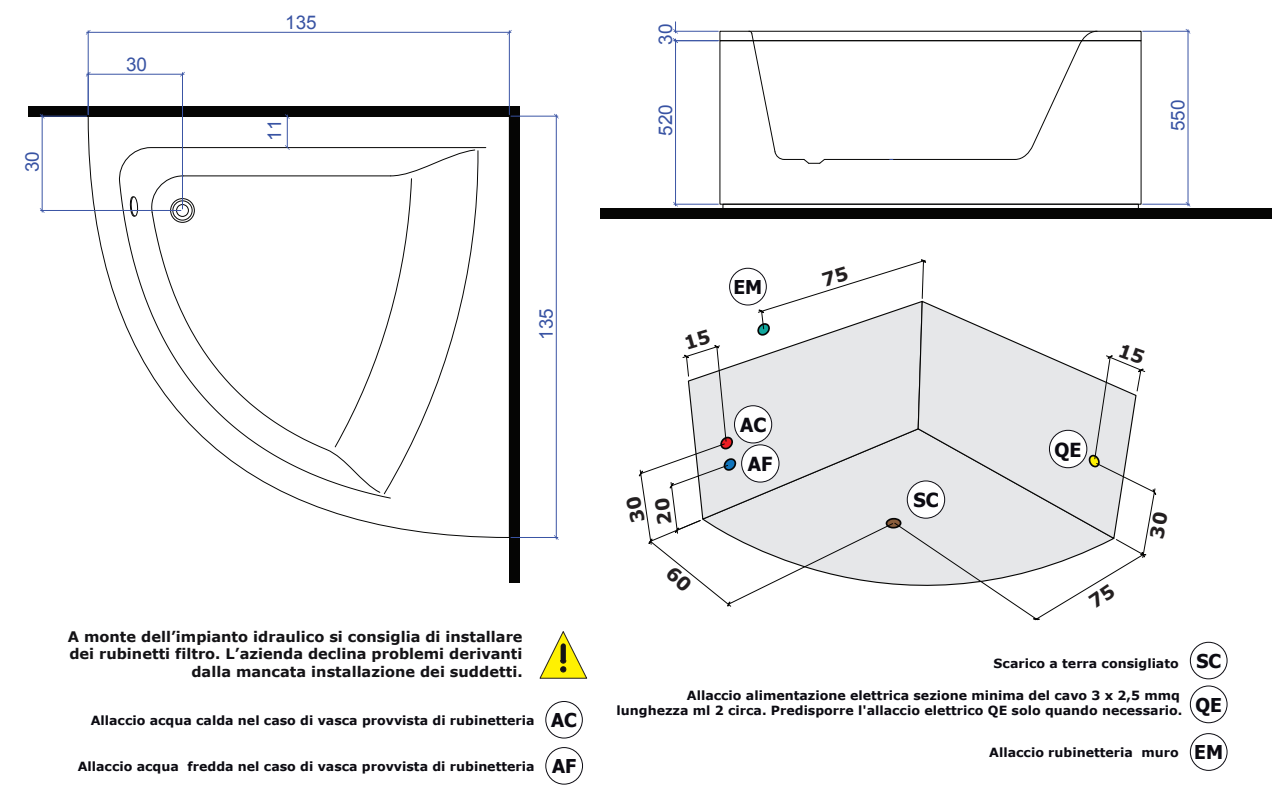
<style>
.page{position:relative;width:1277px;height:795px;background:#fff}
.page>*{position:absolute;margin:0;border:0;box-sizing:border-box;transform-origin:0 0}
.t1{font:700 19.35px/39.1px "Tahoma";color:#0c0b12;text-align:center}
.t2{font:700 19.12px "Tahoma";color:#0c0b12}
.t3{font:18.9px "Arial";color:#3853a3}
.t4{font:700 14.62px/17.6px "Verdana";color:#141316;text-align:right}
.t5{font:700 12.6px/15.3px "Verdana";color:#0c0b12;text-align:right}
</style>
<div class="page">
<div style="left:600px;top:209px;width:671px;height:10px;background:#050504"></div>
<div style="left:28px;top:106px;width:491px;height:10px;background:#050504"></div>
<div style="left:509px;top:106px;width:10px;height:476px;background:#050504"></div>
<div style="left:722px;top:204px;width:416px;height:7px;border:1px solid #050504"></div>
<hr style="left:824px;top:159px;width:191px;height:1px;background:#050504">
<svg style="left:1014px;top:31px;width:83px;height:129px"></svg>
<svg style="left:748px;top:31px;width:77px;height:133px"></svg>
<div style="left:719px;top:40px;width:422px;height:164px;border:1px solid #050504"></div>
<svg style="left:88px;top:116px;width:421px;height:422px"></svg>
<svg style="left:118px;top:147px;width:368px;height:351px"></svg>
<div style="left:176px;top:204px;width:13px;height:13px;border:1px solid #050504;border-radius:50%"></div>
<div style="left:170px;top:198px;width:25px;height:24px;border:1px solid #050504;border-radius:50%"></div>
<div style="left:173px;top:200px;width:19px;height:20px;border:1px solid #050504;border-radius:50%"></div>
<hr style="left:674px;top:31px;width:44px;height:1px;background:#3a54a4">
<hr style="left:674px;top:40px;width:44px;height:1px;background:#3a54a4">
<hr style="left:674px;top:204px;width:44px;height:1px;background:#3a54a4">
<hr style="left:675px;top:39px;width:1px;height:167px;background:#3a54a4">
<svg style="left:673px;top:202px;width:5px;height:4px"></svg>
<svg style="left:673px;top:22px;width:5px;height:28px"></svg>
<hr style="left:1142px;top:31px;width:47px;height:1px;background:#3a54a4">
<hr style="left:1142px;top:204px;width:47px;height:1px;background:#3a54a4">
<hr style="left:1187px;top:30px;width:1px;height:176px;background:#3a54a4">
<svg style="left:1185px;top:202px;width:5px;height:4px"></svg>
<svg style="left:1185px;top:29px;width:5px;height:5px"></svg>
<hr style="left:88px;top:31px;width:1px;height:83px;background:#3a54a4">
<hr style="left:509px;top:31px;width:1px;height:83px;background:#3a54a4">
<hr style="left:87px;top:32px;width:424px;height:1px;background:#3a54a4">
<svg style="left:86px;top:30px;width:5px;height:5px"></svg>
<svg style="left:507px;top:30px;width:5px;height:5px"></svg>
<hr style="left:511px;top:116px;width:47px;height:1px;background:#3a54a4">
<hr style="left:511px;top:537px;width:47px;height:1px;background:#3a54a4">
<hr style="left:556px;top:114px;width:1px;height:425px;background:#3a54a4">
<svg style="left:554px;top:535px;width:5px;height:5px"></svg>
<svg style="left:554px;top:114px;width:5px;height:5px"></svg>
<hr style="left:182px;top:73px;width:1px;height:136px;background:#3a54a4">
<hr style="left:87px;top:74px;width:97px;height:1px;background:#3a54a4">
<svg style="left:86px;top:72px;width:5px;height:5px"></svg>
<svg style="left:180px;top:72px;width:5px;height:5px"></svg>
<hr style="left:41px;top:116px;width:46px;height:1px;background:#3a54a4">
<hr style="left:41px;top:210px;width:140px;height:1px;background:#3a54a4">
<hr style="left:42px;top:114px;width:1px;height:98px;background:#3a54a4">
<svg style="left:40px;top:208px;width:5px;height:5px"></svg>
<svg style="left:40px;top:114px;width:5px;height:5px"></svg>
<hr style="left:287px;top:115px;width:1px;height:32px;background:#3a54a4">
<svg style="left:285px;top:145px;width:5px;height:5px"></svg>
<svg style="left:285px;top:114px;width:5px;height:5px"></svg>
<div style="left:545px;top:701px;width:37px;height:37px;border:1px solid #0c0b12;border-radius:50%"></div>
<svg style="left:546px;top:701px;width:36px;height:84px"></svg>
<div style="left:545px;top:747px;width:38px;height:37px;border:1px solid #0c0b12;border-radius:50%"></div>
<svg style="left:1190px;top:641px;width:37px;height:130px"></svg>
<div style="left:1190px;top:685px;width:37px;height:37px;border:1px solid #0c0b12;border-radius:50%"></div>
<svg style="left:539px;top:631px;width:48px;height:47px"></svg>
<svg style="left:638px;top:259px;width:519px;height:361px"></svg>
<h3 class="t3" style="left:20px;top:172px;width:22px;rotate:-90deg">30</h3>
<h3 class="t3" style="left:126px;top:52px;width:22px">30</h3>
<h3 class="t3" style="left:285px;top:10px;width:33px">135</h3>
<h3 class="t3" style="left:262px;top:141px;width:22px;rotate:-90deg">11</h3>
<h3 class="t3" style="left:534px;top:340px;width:33px;rotate:-90deg">135</h3>
<h3 class="t3" style="left:653px;top:45px;width:22px;rotate:-90deg">30</h3>
<h3 class="t3" style="left:653px;top:136px;width:33px;rotate:-90deg">520</h3>
<h3 class="t3" style="left:1165px;top:131px;width:33px;rotate:-90deg">550</h3>
<h2 class="t2" style="left:733px;top:273px;width:30px">EM</h2>
<h1 class="t1" style="left:740px;top:404px;width:34px">AC<br>AF</h1>
<h1 class="t1" style="left:913px;top:479px;width:27px">SC</h1>
<h1 class="t1" style="left:1054px;top:428px;width:28px">QE</h1>
<p class="t4" style="left:68px;top:627px;width:456px">A monte dell’impianto idraulico si consiglia di installare dei rubinetti filtro. L’azienda declina problemi derivanti dalla mancata installazione dei suddetti.</p>
<p class="t5" style="left:91px;top:712px;width:445px">Allaccio acqua calda nel caso di vasca provvista di rubinetteria</p>
<p class="t5" style="left:78px;top:758px;width:458px">Allaccio acqua fredda nel caso di vasca provvista di rubinetteria</p>
<h2 class="t2" style="left:551px;top:706px;width:27px">AC</h2>
<h2 class="t2" style="left:552px;top:752px;width:26px">AF</h2>
<p class="t5" style="left:993px;top:655px;width:187px">Scarico a terra consigliato</p>
<p class="t5" style="left:616px;top:687px;width:567px">Allaccio alimentazione elettrica sezione minima del cavo 3 x 2,5 mmq lunghezza ml 2 circa. Predisporre l'allaccio elettrico QE solo quando necessario.</p>
<p class="t5" style="left:989px;top:744px;width:191px">Allaccio rubinetteria muro</p>
<h2 class="t2" style="left:1196px;top:647px;width:26px">SC</h2>
<h2 class="t2" style="left:1195px;top:691px;width:28px">QE</h2>
<h2 class="t2" style="left:1194px;top:738px;width:30px">EM</h2>
</div>
